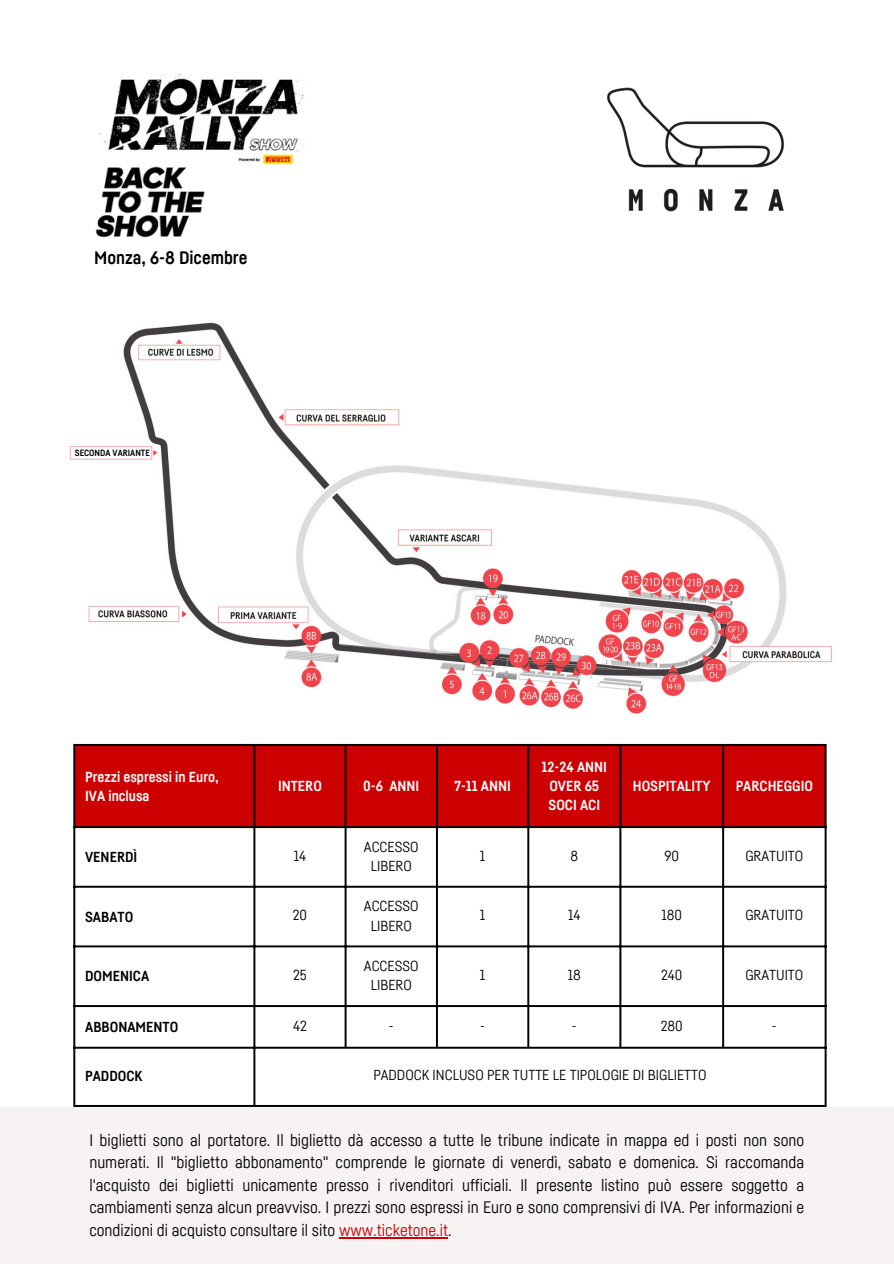
<style>
.page{position:relative;width:894px;height:1264px;background:#fff}
.page>*{position:absolute;margin:0;border:0;box-sizing:border-box;transform-origin:0 0}
.t1{font:700 18px "Fabrikat W00";color:#000}
.t2{font:16.5px/22.5px "Fabrikat W00";color:#000;text-align:justify}
.t3{font:14.4px/19.2px "Fabrikat W00";color:#000;text-align:center}
.t4{font:700 14.4px/19.2px "Fabrikat W00";color:#fff;text-align:center}
.t5{font:700 14.4px "Fabrikat W00";color:#000}
.t6{font:700 9px "Fabrikat W00";color:#000}
.s1{color:#cc0001}
</style>
<div class="page">
<div style="left:75px;top:746px;width:749px;height:80px;background:#cc0001"></div>
<svg style="left:75px;top:828px;width:749px;height:276px"></svg>
<hr style="left:73px;top:746px;width:2px;height:358px;background:#000">
<hr style="left:253px;top:746px;width:2px;height:358px;background:#000">
<hr style="left:344px;top:746px;width:2px;height:300px;background:#000">
<hr style="left:436px;top:746px;width:2px;height:300px;background:#000">
<hr style="left:527px;top:746px;width:2px;height:300px;background:#000">
<hr style="left:619px;top:746px;width:2px;height:300px;background:#000">
<hr style="left:722px;top:746px;width:2px;height:300px;background:#000">
<hr style="left:824px;top:746px;width:2px;height:358px;background:#000">
<hr style="left:73px;top:744px;width:753px;height:2px;background:#000">
<hr style="left:73px;top:826px;width:753px;height:2px;background:#000">
<hr style="left:73px;top:885px;width:753px;height:2px;background:#000">
<hr style="left:73px;top:945px;width:753px;height:2px;background:#000">
<hr style="left:73px;top:1005px;width:753px;height:2px;background:#000">
<hr style="left:73px;top:1046px;width:753px;height:2px;background:#000">
<hr style="left:73px;top:1104px;width:753px;height:2px;background:#000">
<div style="left:0;top:1106px;width:893px;height:157px;background:#f7f3f3"></div>
<img style="left:69px;top:322px;width:763px;height:392px">
<div style="left:502px;top:242px;width:324px;height:189px;background:#fff"></div>
<hr style="left:339px;top:1236px;width:109px;height:1px;background:#cc0001">
<img style="left:606px;top:87px;width:179px;height:125px">
<img style="left:95px;top:73px;width:209px;height:165px">
<div style="left:73px;top:447px;width:77px;height:9px;background:#fff"></div>
<p class="t1" style="left:94px;top:247px;width:155px">Monza, 6-8 Dicembre</p>
<h2 class="t6" style="left:75px;top:447px;width:77px">SECONDA VARIANTE</h2>
<p class="t4" style="left:85px;top:767px;width:135px">Prezzi espressi in Euro,</p>
<h1 class="t4" style="left:85px;top:786px;width:66px">IVA inclusa</h1>
<p class="t4" style="left:278px;top:776px;width:45px">INTERO</p>
<p class="t4" style="left:363px;top:776px;width:58px">0-6 ANNI</p>
<p class="t4" style="left:454px;top:776px;width:58px">7-11 ANNI</p>
<p class="t4" style="left:541px;top:756px;width:67px">12-24 ANNI<br>OVER 65</p>
<p class="t4" style="left:548px;top:795px;width:53px">SOCI ACI</p>
<p class="t4" style="left:632px;top:776px;width:79px">HOSPITALITY</p>
<p class="t4" style="left:735px;top:776px;width:79px">PARCHEGGIO</p>
<p class="t5" style="left:85px;top:847px;width:54px">VENERDÌ</p>
<p class="t3" style="left:294px;top:845px;width:14px">14</p>
<p class="t3" style="left:364px;top:836px;width:56px">ACCESSO<br>LIBERO</p>
<p class="t3" style="left:480px;top:845px;width:7px">1</p>
<p class="t3" style="left:570px;top:845px;width:9px">8</p>
<p class="t3" style="left:664px;top:845px;width:16px">90</p>
<p class="t3" style="left:745px;top:845px;width:59px">GRATUITO</p>
<p class="t5" style="left:85px;top:907px;width:50px">SABATO</p>
<p class="t3" style="left:293px;top:905px;width:16px">20</p>
<p class="t3" style="left:364px;top:896px;width:56px">ACCESSO</p>
<p class="t3" style="left:370px;top:915px;width:43px">LIBERO</p>
<p class="t3" style="left:480px;top:905px;width:7px">1</p>
<p class="t3" style="left:568px;top:905px;width:14px">14</p>
<p class="t3" style="left:661px;top:905px;width:22px">180</p>
<p class="t3" style="left:745px;top:905px;width:59px">GRATUITO</p>
<p class="t5" style="left:85px;top:967px;width:66px">DOMENICA</p>
<p class="t3" style="left:293px;top:964px;width:15px">25</p>
<p class="t3" style="left:364px;top:955px;width:56px">ACCESSO</p>
<p class="t3" style="left:370px;top:975px;width:43px">LIBERO</p>
<p class="t3" style="left:480px;top:964px;width:7px">1</p>
<p class="t3" style="left:567px;top:964px;width:14px">18</p>
<p class="t3" style="left:661px;top:964px;width:23px">240</p>
<p class="t3" style="left:745px;top:964px;width:59px">GRATUITO</p>
<p class="t5" style="left:85px;top:1017px;width:95px">ABBONAMENTO</p>
<p class="t3" style="left:293px;top:1015px;width:15px">42</p>
<p class="t3" style="left:389px;top:1015px;width:6px">-</p>
<p class="t3" style="left:480px;top:1015px;width:6px">-</p>
<p class="t3" style="left:571px;top:1015px;width:6px">-</p>
<p class="t3" style="left:660px;top:1015px;width:24px">280</p>
<p class="t3" style="left:771px;top:1015px;width:6px">-</p>
<p class="t5" style="left:85px;top:1067px;width:59px">PADDOCK</p>
<p class="t3" style="left:373px;top:1065px;width:334px">PADDOCK INCLUSO PER TUTTE LE TIPOLOGIE DI BIGLIETTO</p>
<p class="t2" style="left:89px;top:1128px;width:716px">I biglietti sono al portatore. Il biglietto dà accesso a tutte le tribune indicate in mappa ed i posti non sono numerati. Il "biglietto abbonamento" comprende le giornate di venerdì, sabato e domenica. Si raccomanda l'acquisto dei biglietti unicamente presso i rivenditori ufficiali. Il presente listino può essere soggetto a cambiamenti senza alcun preavviso. I prezzi sono espressi in Euro e sono comprensivi di IVA. Per informazioni e condizioni di acquisto consultare il sito <span class="s1">www.ticketone.it</span>.</p>
</div>
